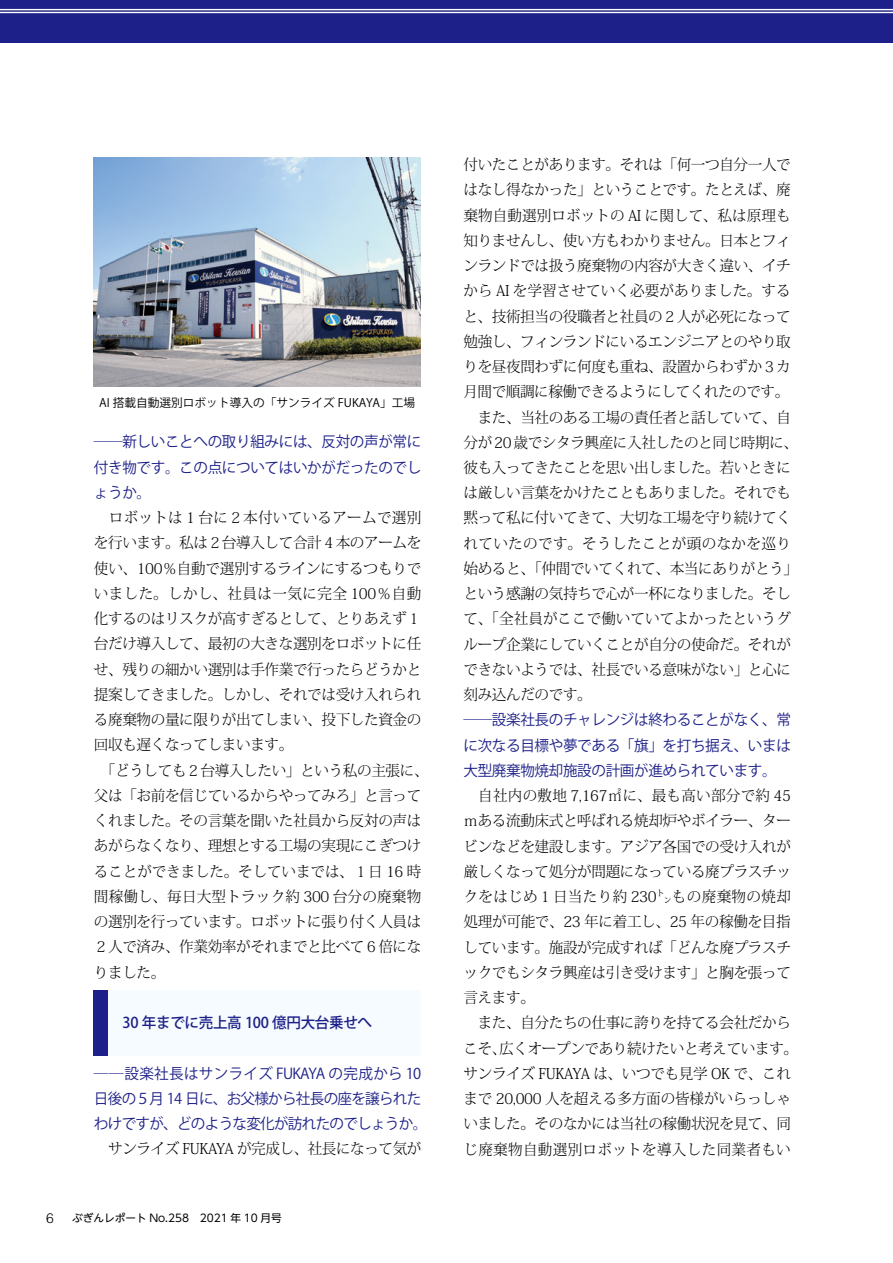
<style>
.page{position:relative;width:893px;height:1263px;background:#fff}
.page>*{position:absolute;margin:0;border:0;box-sizing:border-box;transform-origin:0 0}
.t1{font:300 14.85px/25.2px "Koz Min Pr 6 N";letter-spacing:-.025em;color:#000}
.t2{font:14.85px/25.2px "Koz Go Pr 6 N";letter-spacing:-.025em;color:#1d2088;text-align:justify}
.t3{font:14.85px/25.2px "Koz Go Pr 6 N";letter-spacing:-.05em;color:#1d2088}
.t4{font:500 14.85px "Koz Go Pr 6 N";letter-spacing:-.025em;color:#1d2088}
.t5{font:300 13.8px "Helvetica LT Std";color:#000}
.t6{font:11.7px "Koz Go Pr 6 N";color:#000}
.t7{font:10.65px "UD Shin Go NT Pro";color:#000}
</style>
<div class="page">
<div style="left:0;top:0;width:893px;height:43px;background:#1d2088"></div>
<hr style="left:0;top:9px;width:893px;height:1px;background:#fff">
<hr style="left:0;top:12px;width:893px;height:1px;background:#fff">
<img style="left:94px;top:158px;width:327px;height:229px">
<div style="left:94px;top:990px;width:327px;height:66px;background:#f5fbfe"></div>
<div style="left:94px;top:990px;width:14px;height:66px;background:#1d2088"></div>
<p class="t6" style="left:99px;top:396px;width:318px">AI 搭載自動選別ロボット導入の「サンライズ FUKAYA」工場</p>
<p class="t2" style="left:94px;top:430px;width:329px">──新しいことへの取り組みには、反対の声が常に付き物です。この点についてはいかがだったのでしょうか。</p>
<p class="t1" style="left:94px;top:505px;width:336px">　ロボットは 1 台に２本付いているアームで選別を行います。私は２台導入して合計４本のアームを使い、100％自動で選別するラインにするつもりでいました。しかし、社員は一気に完全 100％自動化するのはリスクが高すぎるとして、とりあえず１台だけ導入して、最初の大きな選別をロボットに任せ、残りの細かい選別は手作業で行ったらどうかと提案してきました。しかし、それでは受け入れられる廃棄物の量に限りが出てしまい、投下した資金の回収も遅くなってしまいます。<br>　「どうしても２台導入したい」という私の主張に、父は「お前を信じているからやってみろ」と言ってくれました。その言葉を聞いた社員から反対の声はあがらなくなり、理想とする工場の実現にこぎつけることができました。そしていまでは、１日 16 時間稼働し、毎日大型トラック約 300 台分の廃棄物の選別を行っています。ロボットに張り付く人員は<br>２人で済み、作業効率がそれまでと比べて６倍になりました。</p>
<p class="t4" style="left:108px;top:1014px;width:265px">　30 年までに売上高 100 億円大台乗せへ</p>
<p class="t3" style="left:94px;top:1061px;width:335px">──設楽社長はサンライズ FUKAYA の完成から 10日後の５月 14 日に、お父様から社長の座を譲られたわけですが、どのような変化が訪れたのでしょうか。</p>
<p class="t1" style="left:94px;top:1136px;width:329px">　サンライズ FUKAYA が完成し、社長になって気が</p>
<p class="t5" style="left:46px;top:1209px;width:9px">6</p>
<p class="t7" style="left:72px;top:1210px;width:211px">ぶぎんレポート No.258　2021 年 10 月号</p>
<p class="t1" style="left:463px;top:152px;width:336px">付いたことがあります。それは「何一つ自分一人ではなし得なかった」ということです。たとえば、廃棄物自動選別ロボットの AI に関して、私は原理も知りませんし、使い方もわかりません。日本とフィンランドでは扱う廃棄物の内容が大きく違い、イチから AI を学習させていく必要がありました。すると、技術担当の役職者と社員の２人が必死になって勉強し、フィンランドにいるエンジニアとのやり取りを昼夜問わずに何度も重ね、設置からわずか３カ月間で順調に稼働できるようにしてくれたのです。　また、当社のある工場の責任者と話していて、自分が20歳でシタラ興産に入社したのと同じ時期に、彼も入ってきたことを思い出しました。若いときには厳しい言葉をかけたこともありました。それでも黙って私に付いてきて、大切な工場を守り続けてくれていたのです。そうしたことが頭のなかを巡り始めると、「仲間でいてくれて、本当にありがとう」という感謝の気持ちで心が一杯になりました。そして、「全社員がここで働いていてよかったというグループ企業にしていくことが自分の使命だ。それができないようでは、社長でいる意味がない」と心に刻み込んだのです。</p>
<p class="t2" style="left:463px;top:708px;width:329px">──設楽社長のチャレンジは終わることがなく、常に次なる目標や夢である「旗」を打ち据え、いまは大型廃棄物焼却施設の計画が進められています。</p>
<p class="t1" style="left:463px;top:783px;width:336px">　自社内の敷地 7,167㎡に、最も高い部分で約 45ｍある流動床式と呼ばれる焼却炉やボイラー、タービンなどを建設します。アジア各国での受け入れが厳しくなって処分が問題になっている廃プラスチックをはじめ１日当たり約 230㌧もの廃棄物の焼却処理が可能で、23 年に着工し、25 年の稼働を目指しています。施設が完成すれば「どんな廃プラスチックでもシタラ興産は引き受けます」と胸を張って言えます。<br>　また、自分たちの仕事に誇りを持てる会社だからこそ、広くオープンであり続けたいと考えています。サンライズ FUKAYA は、いつでも見学 OK で、これまで 20,000 人を超える多方面の皆様がいらっしゃいました。そのなかには当社の稼働状況を見て、同じ廃棄物自動選別ロボットを導入した同業者もい</p>
</div>
